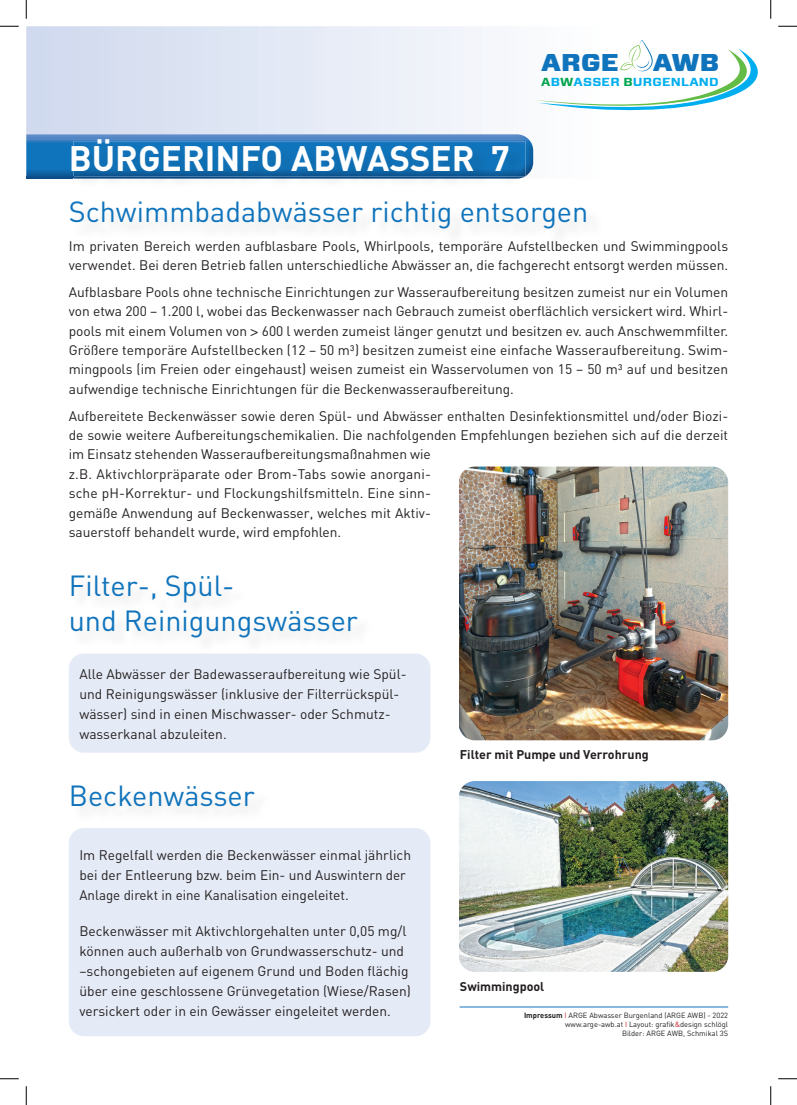
<style>
.page{position:relative;width:797px;height:1105px;background:#fff}
.page>*{position:absolute;margin:0;border:0;box-sizing:border-box;transform-origin:0 0}
.t1{font:700 35px "DIN";color:#fff}
.t2{font:28.75px/34.5px "DIN";color:#1074bc}
.t3{font:900 24.25px "Forza";color:#1074bc;scale:1.09 1}
.t4{font:13.75px/19.4px "DIN";color:#231f20}
.t5{font:700 12.5px "DIN";color:#231f20}
.t6{font:700 11.62px "Forza";letter-spacing:.015em;color:#00aeef;scale:1.13 1}
.t7{font:7.5px/9px "DIN";color:#231f20;text-align:right}
.s1{color:#00a54f}
.s2{font-family:"DIN Neuzeit Grotesk";font-weight:700;font-stretch:condensed}
.s3{font-weight:700}
.s4{color:#d1232a}
</style>
<div class="page">
<svg style="left:26px;top:26px;width:508px;height:139px"></svg>
<img style="left:26px;top:134px;width:503px;height:6px">
<img style="left:26px;top:177px;width:47px;height:2px">
<img style="left:26px;top:140px;width:507px;height:37px">
<img style="left:73px;top:141px;width:452px;height:40px">
<svg style="left:536px;top:40px;width:222px;height:71px"></svg>
<img style="left:459px;top:467px;width:269px;height:273px">
<img style="left:459px;top:781px;width:269px;height:191px">
<div style="left:69px;top:653px;width:361px;height:100px;background:#e5ebf6;border-radius:15px"></div>
<div style="left:69px;top:828px;width:361px;height:208px;background:#e5ebf6;border-radius:15px"></div>
<hr style="left:459px;top:1007px;width:269px;height:1px;background:#1074bc">
<svg style="left:0;top:25px;width:19px;height:2px"></svg>
<svg style="left:778px;top:25px;width:19px;height:2px"></svg>
<svg style="left:0;top:1078px;width:19px;height:1px"></svg>
<svg style="left:778px;top:1078px;width:19px;height:1px"></svg>
<svg style="left:25px;top:0;width:2px;height:19px"></svg>
<svg style="left:25px;top:1086px;width:2px;height:19px"></svg>
<svg style="left:770px;top:0;width:1px;height:19px"></svg>
<svg style="left:770px;top:1086px;width:1px;height:19px"></svg>
<h3 class="t3" style="left:541px;top:46px;width:73px">ARGE</h3>
<h3 class="t3" style="left:652px;top:46px;width:63px">AWB</h3>
<p class="t6" style="left:541px;top:74px;width:158px"><span class="s1">A</span>B<span class="s1">W</span>ASSER <span class="s1">B</span>URGENLAND</p>
<h1 class="t1" style="left:69px;top:135px;width:442px">BÜRGERINFO ABWASSER 7</h1>
<h2 class="t2" style="left:69px;top:194px;width:521px">Schwimmbadabwässer richtig entsorgen</h2>
<p class="t4" style="left:69px;top:236px;width:661px">Im privaten Bereich werden aufblasbare Pools, Whirlpools, temporäre Aufstellbecken und Swimmingpools verwendet. Bei deren Betrieb fallen unterschiedliche Abwässer an, die fachgerecht entsorgt werden müssen.</p>
<p class="t4" style="left:69px;top:282px;width:661px;text-align:justify">Aufblasbare Pools ohne technische Einrichtungen zur Wasseraufbereitung besitzen zumeist nur ein Volumen von etwa 200 – 1.200 l, wobei das Beckenwasser nach Gebrauch zumeist oberflächlich versickert wird. Whirl&shy;pools mit einem Volumen von <span class="s2">&gt;</span> 600 l werden zumeist länger genutzt und besitzen ev. auch Anschwemmfilter.<br>Größere temporäre Aufstellbecken (12 – 50 m³) besitzen zumeist eine einfache Wasseraufbereitung. Swim&shy;mingpools (im Freien oder eingehaust) weisen zumeist ein Wasservolumen von 15 – 50 m³ auf und besitzen aufwendige technische Einrichtungen für die Beckenwasseraufbereitung.</p>
<p class="t4" style="left:69px;top:406px;width:661px">Aufbereitete Beckenwässer sowie deren Spül- und Abwässer enthalten Desinfektionsmittel und/oder Biozi&shy;de sowie weitere Aufbereitungschemikalien. Die nachfolgenden Empfehlungen beziehen sich auf die derzeit im Einsatz stehenden Wasseraufbereitungsmaßnahmen wie<br>z.B. Aktivchlorpräparate oder Brom-Tabs sowie anorgani-<br>sche pH-Korrektur- und Flockungshilfsmitteln. Eine sinn-<br>gemäße Anwendung auf Beckenwasser, welches mit Aktiv-<br>sauerstoff behandelt wurde, wird empfohlen.</p>
<h2 class="t2" style="left:69px;top:568px;width:291px">Filter-, Spül-<br>und Reinigungswässer</h2>
<p class="t4" style="left:79px;top:663px;width:329px;line-height:20px">Alle Abwässer der Badewasseraufbereitung wie Spül&shy;und Reinigungswässer (inklusive der Filterrückspül&shy;wässer) sind in einen Mischwasser- oder Schmutz&shy;wasserkanal abzuleiten.</p>
<h2 class="t2" style="left:69px;top:777px;width:188px">Beckenwässer</h2>
<p class="t4" style="left:79px;top:845px;width:333px;line-height:20px">Im Regelfall werden die Beckenwässer einmal jährlich bei der Entleerung bzw. beim Ein- und Auswintern der<br>Anlage direkt in eine Kanalisation eingeleitet.</p>
<p class="t4" style="left:79px;top:921px;width:333px;line-height:20px">Beckenwässer mit Aktivchlorgehalten unter 0,05 mg/l können auch außerhalb von Grundwasserschutz- und –schongebieten auf eigenem Grund und Boden flächig über eine geschlossene Grünvegetation (Wiese/Rasen) versickert oder in ein Gewässer eingeleitet werden.</p>
<p class="t5" style="left:460px;top:746px;width:190px">Filter mit Pumpe und Verrohrung</p>
<p class="t5" style="left:460px;top:978px;width:86px">Swimmingpool</p>
<p class="t7" style="left:524px;top:1010px;width:206px"><span class="s3">Impressum</span> <span class="s4">I</span> ARGE Abwasser Burgenland (ARGE AWB) - 2022 www.arge-awb.at <span class="s4">I</span> Layout: grafik<span class="s4">&amp;</span>design schlögl<br>Bilder: ARGE AWB, Schmikal 3S</p>
</div>
